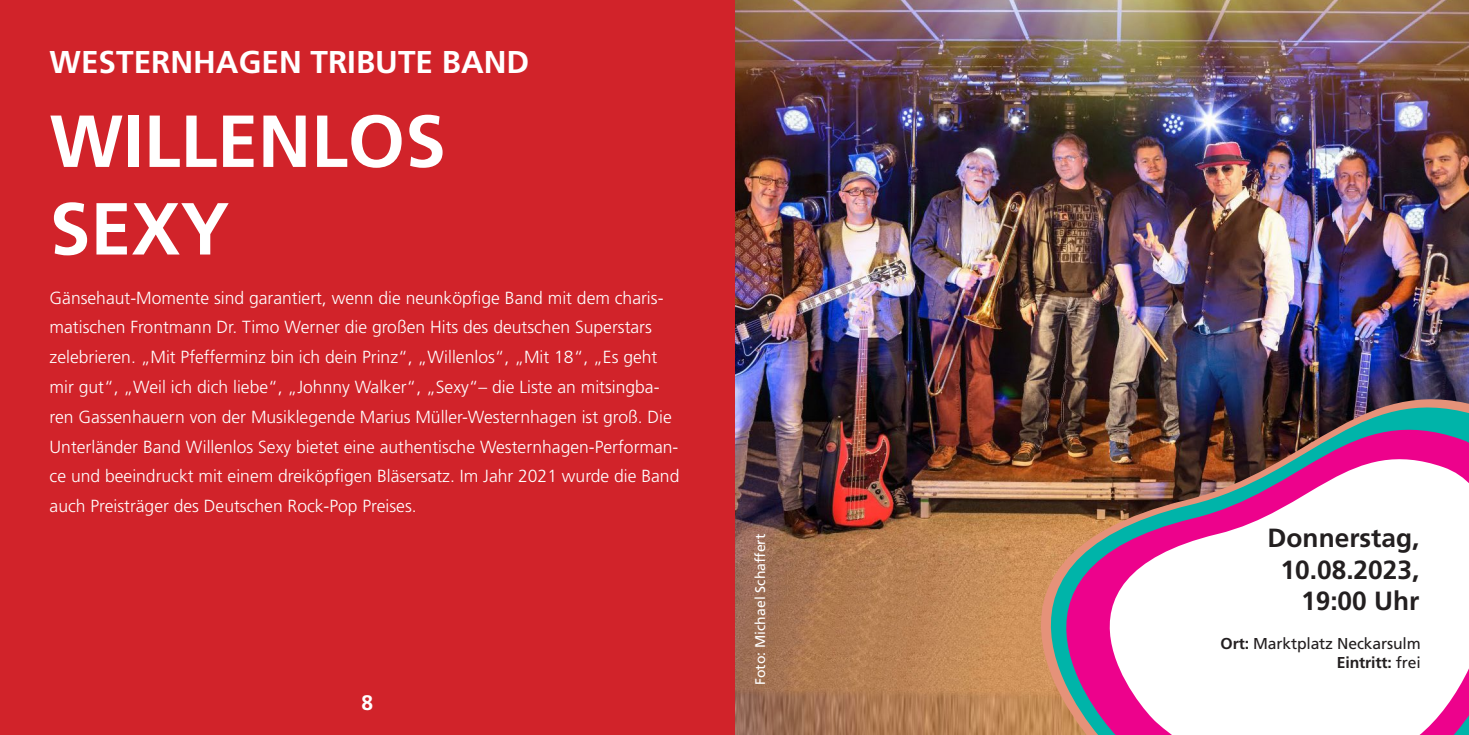
<style>
.page{position:relative;width:1469px;height:735px;background:#fff}
.page>*{position:absolute;margin:0;border:0;box-sizing:border-box;transform-origin:0 0}
.t1{font:700 73.5px "Frutiger";color:#fff}
.t2{font:700 31.5px "Frutiger";color:#fff}
.t3{font:700 26.25px "Frutiger";color:#231f20}
.t4{font:700 21px "Frutiger";color:#fff}
.t5{font:300 17.5px/29.8px "Frutiger";color:#fff}
.t6{font:15.75px "Frutiger";letter-spacing:-.01em;color:#231f20}
.t7{font:700 15.75px "Frutiger";letter-spacing:-.01em;color:#231f20}
.t8{font:14px "Frutiger";color:#fff}
.s1{font-weight:700}
.s2{font-weight:400}
</style>
<div class="page">
<img style="left:734px;top:0;width:734px;height:734px">
<img style="left:934px;top:366px;width:534px;height:368px">
<img style="left:947px;top:375px;width:521px;height:359px">
<img style="left:972px;top:400px;width:496px;height:334px">
<svg style="left:1030px;top:434px;width:438px;height:300px"></svg>
<div style="left:0;top:0;width:734px;height:734px;background:#d1232a"></div>
<p class="t2" style="left:50px;top:44px;width:481px">WESTERNHAGEN TRIBUTE BAND</p>
<p class="t1" style="left:50px;top:98px;width:398px">WILLENLOS</p>
<p class="t1" style="left:50px;top:186px;width:181px">SEXY</p>
<p class="t5" style="left:50px;top:283px;width:631px">Gänsehaut-Momente sind garantiert, wenn die neunköpfige Band mit dem charis&shy;matischen Frontmann Dr. Timo Werner die großen Hits des deutschen Superstars zelebrieren. „Mit Pfefferminz bin ich dein Prinz“, „Willenlos“, „Mit 18“, „Es geht mir gut“, „Weil ich dich liebe“, „Johnny Walker“, „Sexy“– die Liste an mitsingba&shy;ren Gassenhauern von der Musiklegende Marius Müller-Westernhagen ist groß. Die Unterländer Band Willenlos Sexy bietet eine authentische Westernhagen-Performan&shy;ce und beeindruckt mit einem dreiköpfigen Bläsersatz. Im Jahr 2021 wurde die Band auch Preisträger des Deutschen Rock-Pop Preises.</p>
<p class="t4" style="left:361px;top:690px;width:13px">8</p>
<p class="t8" style="left:752px;top:685px;width:153px;rotate:-90deg">Foto: Michael Schaffert</p>
<p class="t3" style="left:1267px;top:522px;width:153px">Donnerstag,</p>
<p class="t3" style="left:1280px;top:554px;width:140px">10.08.2023,</p>
<p class="t3" style="left:1301px;top:585px;width:120px">19:00 Uhr</p>
<p class="t6" style="left:1220px;top:634px;width:201px"><span class="s1">Ort:</span> Marktplatz Neckarsulm</p>
<p class="t7" style="left:1336px;top:653px;width:85px">Eintritt: <span class="s2">frei</span></p>
</div>
